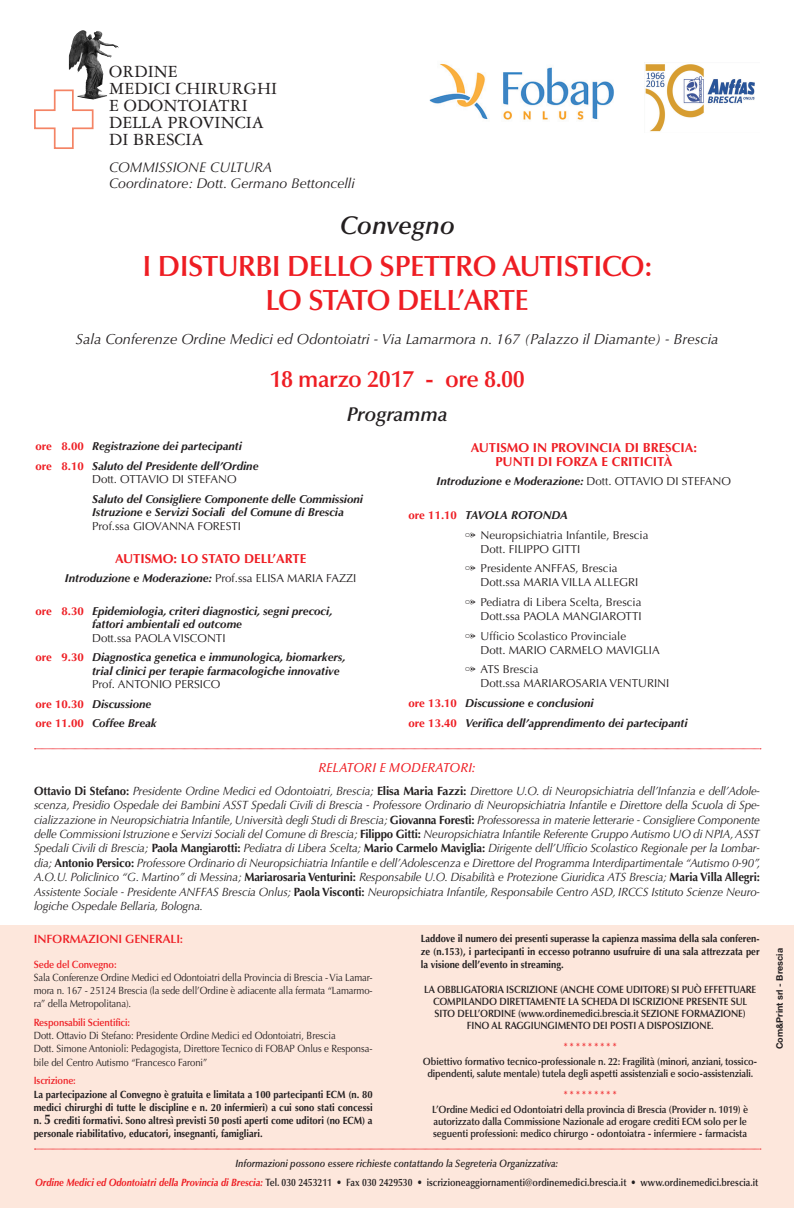
<style>
.page{position:relative;width:794px;height:1208px;background:#fff}
.page>*{position:absolute;margin:0;border:0;box-sizing:border-box;transform-origin:0 0}
.t1{font:600 29.3px/34px "Optima LT Std";letter-spacing:-.02em;color:#ee1d23;text-align:center}
.t2{font:italic 600 25.6px "Optima LT Std";color:#231f20}
.t3{font:600 23.8px "Optima LT Std";letter-spacing:-.02em;color:#ee1d23}
.t4{font:italic 600 20px "Optima LT Std";letter-spacing:-.005em;color:#231f20}
.t5{font:18.2px/17px "Garamond 3 LT Std";color:#231f20}
.t6{font:italic 14.6px "Optima LT Std";color:#231f20}
.t7{font:italic 14px/16px "Optima LT Std";color:#231f20}
.t8{font:700 13px "Optima LT Std";color:#ee1d23}
.t9{font:italic 500 13px "Optima LT Std";color:#ee1d23}
.t10{font:italic 12px/14.4px "Optima LT Std";letter-spacing:-.01em;color:#231f20;text-align:justify;scale:.95 1}
.t11{font:600 12px "Optima LT Std";letter-spacing:-.01em;color:#ee1d23}
.t12{font:italic 700 11.5px/19.2px "Optima LT Std";color:#231f20}
.t13{font:11.5px/19.7px "Optima LT Std";color:#231f20}
.t14{font:600 10.6px/18.9px "Optima LT Std";color:#231f20;text-align:center;scale:.87 1}
.t15{font:600 10.5px/12.2px "Optima LT Std";letter-spacing:-.01em;color:#231f20;text-align:center;scale:.9 1}
.t16{font:700 10.5px/13.2px "Optima LT Std";color:#231f20;text-align:justify;scale:.9 1}
.t17{font:10.5px/13.2px "Optima LT Std";letter-spacing:-.005em;color:#231f20;text-align:justify;scale:.9 1}
.t18{font:600 10.5px "Optima LT Std";letter-spacing:-.01em;color:#ee1d23;scale:.9 1}
.t19{font:700 9px "Helvetica Neue LT Std";color:#231f20}
.s1{font-style:normal;color:#ee1d23}
.s2{font-weight:400;font-style:normal}
.s3{font-weight:700;color:#ee1d23}
.s4{font-weight:700;font-style:italic}
.s5{font-weight:700;font-style:normal}
.s6{font-size:14px}
.s7{font-style:italic}
.s8{font-weight:700;font-style:italic;color:#ee1d23}
</style>
<div class="page">
<svg style="left:34px;top:89px;width:60px;height:60px"></svg>
<img style="left:69px;top:35px;width:38px;height:65px">
<div style="left:0;top:925px;width:794px;height:283px;background:#fde7dc"></div>
<svg style="left:35px;top:748px;width:726px;height:1px"></svg>
<svg style="left:35px;top:1148px;width:726px;height:1px"></svg>
<img style="left:429px;top:64px;width:185px;height:56px">
<img style="left:645px;top:64px;width:110px;height:68px">
<h3 class="t5" style="left:109px;top:63px;width:169px">ORDINE<br>MEDICI CHIRURGHI<br>E ODONTOIATRI<br>DELLA PROVINCIA<br>DI BRESCIA</h3>
<p class="t7" style="left:109px;top:159px;width:247px">COMMISSIONE CULTURA<br>Coordinatore: Dott. Germano Bettoncelli</p>
<h2 class="t2" style="left:339px;top:210px;width:117px">Convegno</h2>
<h1 class="t1" style="left:143px;top:249px;width:511px">I DISTURBI DELLO SPETTRO AUTISTICO:<br>LO STATO DELL’ARTE</h1>
<p class="t6" style="left:76px;top:331px;width:644px">Sala Conferenze Ordine Medici ed Odontoiatri - Via Lamarmora n. 167 (Palazzo il Diamante) - Brescia</p>
<h3 class="t3" style="left:269px;top:365px;width:257px">18 marzo 2017 - ore 8.00</h3>
<h3 class="t4" style="left:347px;top:403px;width:102px">Programma</h3>
<p class="t12" style="left:35px;top:437px;width:225px"><span class="s1">ore 8.00</span> Registrazione dei partecipanti <span class="s1">ore 8.10</span> Saluto del Presidente dell’Ordine</p>
<p class="t13" style="left:92px;top:470px;width:146px">Dott. OTTAVIO DI STEFANO</p>
<p class="t12" style="left:92px;top:492px;width:272px;line-height:13.6px">Saluto del Consigliere Componente delle Commissioni<br>Istruzione e Servizi Sociali del Comune di Brescia</p>
<p class="t13" style="left:92px;top:516px;width:150px">Prof.ssa GIOVANNA FORESTI</p>
<p class="t8" style="left:115px;top:551px;width:193px">AUTISMO: LO STATO DELL’ARTE</p>
<p class="t12" style="left:65px;top:568px;width:293px">Introduzione e Moderazione: <span class="s2">Prof.ssa ELISA MARIA FAZZI</span></p>
<p class="t12" style="left:92px;top:604px;width:242px;line-height:13.6px;text-indent:-57px"><span class="s1">ore 8.30</span> Epidemiologia, criteri diagnostici, segni precoci, fattori ambientali ed outcome</p>
<p class="t12" style="left:35px;top:628px;width:312px;text-indent:57px"><span class="s2">Dott.ssa PAOLA VISCONTI<br></span><span class="s1">ore 9.30</span> Diagnostica genetica e immunologica, biomarkers,</p>
<p class="t12" style="left:92px;top:661px;width:249px">trial clinici per terapie farmacologiche innovative</p>
<p class="t12" style="left:35px;top:675px;width:186px;text-indent:57px"><span class="s2">Prof. ANTONIO PERSICO </span><span class="s1">ore 10.30</span> Discussione<br><span class="s1">ore 11.00</span> Coffee Break</p>
<p class="t8" style="left:471px;top:439px;width:18px">Autismo</p>
<p class="t8" style="left:533px;top:439px;width:75px">in Provincia</p>
<p class="t8" style="left:625px;top:439px;width:34px">di Brescia</p>
<p class="t8" style="left:693px;top:439px;width:5px">:</p>
<p class="t8" style="left:495px;top:453px;width:124px">punti di forzaecriticit</p>
<p class="t8" style="left:663px;top:453px;width:10px">à</p>
<p class="t12" style="left:436px;top:472px;width:296px">Introduzione e Moderazione: <span class="s2">Dott. OTTAVIO DI STEFANO</span></p>
<p class="t13" style="left:480px;top:505px;width:169px;text-indent:-72px"><span class="s3">ore 11.10</span> <span class="s4">TAVOLA ROTONDA<br></span>Neuropsichiatria Infantile, Brescia</p>
<p class="t13" style="left:480px;top:539px;width:138px">Dott. FILIPPO GITTI<br>Presidente ANFFAS, Brescia</p>
<p class="t13" style="left:480px;top:573px;width:162px">Dott.ssa MARIA VILLA ALLEGRI<br>Pediatra di Libera Scelta, Brescia</p>
<p class="t13" style="left:480px;top:606px;width:162px">Dott.ssa PAOLA MANGIAROTTI<br>Ufficio Scolastico Provinciale</p>
<p class="t13" style="left:480px;top:640px;width:181px">Dott. MARIO CARMELO MAVIGLIA<br>ATS Brescia</p>
<p class="t12" style="left:408px;top:674px;width:280px;line-height:19.7px;text-indent:72px"><span class="s2">Dott.ssa MARIAROSARIA VENTURINI </span><span class="s1">ore 13.10</span> Discussione e conclusioni<br><span class="s1">ore 13.40</span> Verifica dell’apprendimento dei partecipanti</p>
<p class="t9" style="left:318px;top:760px;width:158px">RELATORI E MODERATORI:</p>
<p class="t10" style="left:34px;top:783px;width:766px"><span class="s5">Ottavio Di Stefano:</span> Presidente Ordine Medici ed Odontoiatri, Brescia; <span class="s5">Elisa Maria Fazzi:</span> Direttore U.O. di Neuropsichiatria dell’Infanzia e dell’Adole&shy;scenza, Presidio Ospedale dei Bambini ASST Spedali Civili di Brescia - Professore Ordinario di Neuropsichiatria Infantile e Direttore della Scuola di Spe&shy;cializzazione in Neuropsichiatria Infantile, Università degli Studi di Brescia; <span class="s5">Giovanna Foresti:</span> Professoressa in materie letterarie - Consigliere Componente delle Commissioni Istruzione e Servizi Sociali del Comune di Brescia; <span class="s5">Filippo Gitti:</span> Neuropsichiatra Infantile Referente Gruppo Autismo UO di NPIA, ASST Spedali Civili di Brescia; <span class="s5">Paola Mangiarotti:</span> Pediatra di Libera Scelta; <span class="s5">Mario Carmelo Maviglia:</span> Dirigente dell’Ufficio Scolastico Regionale per la Lombar&shy;dia; <span class="s5">Antonio Persico:</span> Professore Ordinario di Neuropsichiatria Infantile e dell’Adolescenza e Direttore del Programma Interdipartimentale “Autismo 0-90”, A.O.U. Policlinico “G. Martino” di Messina; <span class="s5">Mariarosaria Venturini:</span> Responsabile U.O. Disabilità e Protezione Giuridica ATS Brescia; <span class="s5">Maria Villa Allegri:<br></span>Assistente Sociale - Presidente ANFFAS Brescia Onlus; <span class="s5">Paola Visconti:</span> Neuropsichiatra Infantile, Responsabile Centro ASD, IRCCS Istituto Scienze Neuro&shy;logiche Ospedale Bellaria, Bologna.</p>
<p class="t11" style="left:34px;top:932px;width:151px">INFORMAZIONI GENERALI:</p>
<p class="t18" style="left:34px;top:958px;width:94px">Sede del Convegno:</p>
<p class="t17" style="left:34px;top:971px;width:378px">Sala Conferenze Ordine Medici ed Odontoiatri della Provincia di Brescia - Via Lamar&shy;mora n. 167 - 25124 Brescia (la sede dell’Ordine è adiacente alla fermata “Lamarmo&shy;ra” della Metropolitana).</p>
<p class="t18" style="left:34px;top:1016px;width:108px">Responsabili Scientifici:</p>
<p class="t17" style="left:34px;top:1029px;width:378px;text-align:left">Dott. Ottavio Di Stefano: Presidente Ordine Medici ed Odontoiatri, Brescia<br>Dott. Simone Antonioli: Pedagogista, Direttore Tecnico di FOBAP Onlus e Responsa&shy;bile del Centro Autismo “Francesco Faroni”</p>
<p class="t18" style="left:34px;top:1074px;width:48px">Iscrizione:</p>
<p class="t16" style="left:34px;top:1087px;width:378px">La partecipazione al Convegno è gratuita e limitata a 100 partecipanti ECM (n. 80 medici chirurghi di tutte le discipline e n. 20 infermieri) a cui sono stati concessi n. <span class="s6">5</span> crediti formativi. Sono altresì previsti 50 posti aperti come uditori (no ECM) a personale riabilitativo, educatori, insegnanti, famigliari.</p>
<p class="t16" style="left:421px;top:932px;width:378px;line-height:12.8px">Laddove il numero dei presenti superasse la capienza massima della sala conferen&shy;ze (n.153), i partecipanti in eccesso potranno usufruire di una sala attrezzata per la visione dell’evento in streaming.</p>
<p class="t15" style="left:424px;top:983px;width:370px">LA OBBLIGATORIA ISCRIZIONE (ANCHE COME UDITORE) SI PUÒ EFFETTUARE COMPILANDO DIRETTAMENTE LA SCHEDA DI ISCRIZIONE PRESENTE SUL SITO DELL’ORDINE (www.ordinemedici.brescia.it SEZIONE FORMAZIONE)<br>FINO AL RAGGIUNGIMENTO DEI POSTI A DISPOSIZIONE.</p>
<p class="t18" style="left:564px;top:1040px;width:60px">* * * * * * * * *</p>
<p class="t15" style="left:423px;top:1055px;width:373px">Obiettivo formativo tecnico-professionale n. 22: Fragilità (minori, anziani, tossico&shy;dipendenti, salute mentale) tutela degli aspetti assistenziali e socio-assistenziali.</p>
<p class="t18" style="left:564px;top:1088px;width:60px">* * * * * * * * *</p>
<p class="t15" style="left:432px;top:1103px;width:352px;text-align:justify">L’Ordine Medici ed Odontoiatri della provincia di Brescia (Provider n. 1019) è autorizzato dalla Commissione Nazionale ad erogare crediti ECM solo per le seguenti professioni: medico chirurgo - odontoiatra - infermiere - farmacista</p>
<p class="t14" style="left:35px;top:1153px;width:832px"><span class="s7">Informazioni possono essere richieste contattando la Segreteria Organizzativa:<br></span><span class="s8">Ordine Medici ed Odontoiatri della Provincia di Brescia:</span> Tel. 030 2453211 • Fax 030 2429530 • iscrizioneaggiornamenti@ordinemedici.brescia.it • www.ordinemedici.brescia.it</p>
<p class="t19" style="left:774px;top:1049px;width:102px;rotate:-90deg">Com&amp;Print srl - Brescia</p>
</div>
